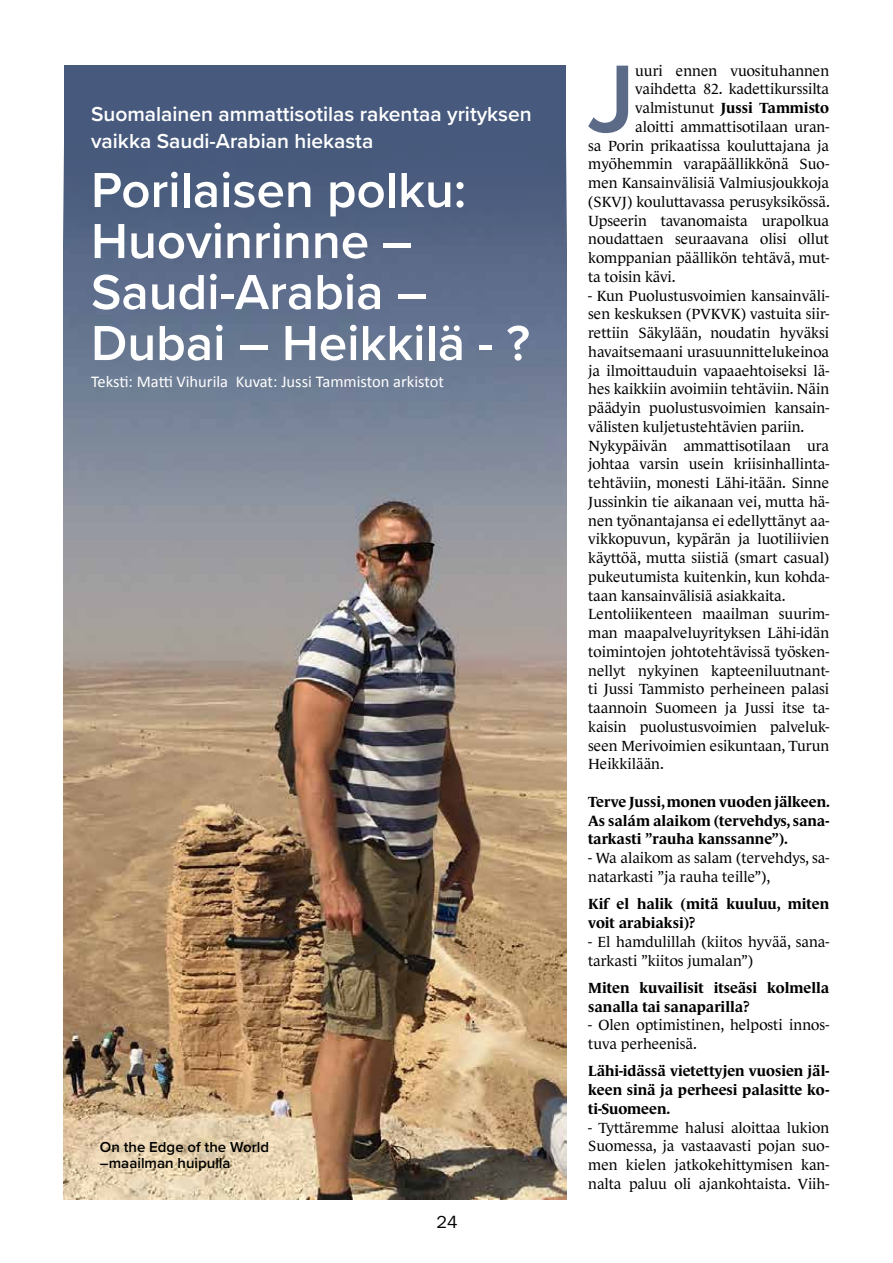
<style>
.page{position:relative;width:893px;height:1263px;background:#fff}
.page>*{position:absolute;margin:0;border:0;box-sizing:border-box;transform-origin:0 0}
.t1{font:600 99.3px "Proxima Nova";color:#5b6a87}
.t2{font:600 51px/51px "Proxima Nova";color:#fff}
.t3{font:600 21px/26.7px "Proxima Nova";color:#fff}
.t4{font:18px "Franklin Gothic URW Boo";color:#000}
.t5{font:16.5px "Calibri";color:#fff}
.t6{font:15px/18.8px "Le Monde Journal Std";color:#000}
.t7{font:700 15px/18.8px "Le Monde Journal Std";color:#000;text-align:justify}
.t8{font:600 15px/16.5px "Proxima Nova";color:#000}
.s1{font-weight:400}
</style>
<div class="page">
<div style="left:65px;top:65px;width:501px;height:347px;background:#475a7d"></div>
<img style="left:64px;top:142px;width:503px;height:1057px">
<h3 class="t3" style="left:91px;top:100px;width:442px">Suomalainen ammattisotilas rakentaa yrityksen vaikka Saudi-Arabian hiekasta</h3>
<h2 class="t2" style="left:91px;top:163px;width:440px">Porilaisen polku:<br>Huovinrinne –<br>Saudi-Arabia –<br>Dubai – Heikkilä - ?</h2>
<p class="t5" style="left:91px;top:370px;width:354px">Teksti: Matti Vihurila Kuvat: Jussi Tammiston arkistot</p>
<p class="t8" style="left:100px;top:1138px;width:171px">On the Edge of the World –maailman huipulla</p>
<p class="t4" style="left:437px;top:1211px;width:23px">24</p>
<h1 class="t1" style="left:587px;top:25px;width:49px">J</h1>
<p class="t6" style="left:635px;top:61px;width:195px">uuri ennen vuosituhannen</p>
<p class="t6" style="left:635px;top:80px;width:195px">vaihdetta 82. kadettikurssilta</p>
<p class="t7" style="left:635px;top:99px;width:195px"><span class="s1">valmistunut</span> Jussi Tammisto</p>
<p class="t6" style="left:635px;top:117px;width:195px">aloitti ammattisotilaan uran-</p>
<p class="t6" style="left:588px;top:136px;width:242px">sa Porin prikaatissa kouluttajana ja</p>
<p class="t6" style="left:588px;top:155px;width:242px">myöhemmin varapäällikkönä Suo-</p>
<p class="t6" style="left:588px;top:174px;width:242px">men Kansainvälisiä Valmiusjoukkoja</p>
<p class="t6" style="left:588px;top:192px;width:243px">(SKVJ) kouluttavassa perusyksikössä.</p>
<p class="t6" style="left:588px;top:211px;width:242px">Upseerin tavanomaista urapolkua</p>
<p class="t6" style="left:588px;top:230px;width:242px">noudattaen seuraavana olisi ollut</p>
<p class="t6" style="left:588px;top:249px;width:242px">komppanian päällikön tehtävä, mut-</p>
<p class="t6" style="left:588px;top:267px;width:89px">ta toisin kävi.</p>
<p class="t6" style="left:588px;top:286px;width:242px">- Kun Puolustusvoimien kansainväli&shy;sen keskuksen (PVKVK) vastuita siir&shy;rettiin Säkylään, noudatin hyväksi havaitsemaani urasuunnittelukeinoa ja ilmoittauduin vapaaehtoiseksi lä&shy;hes kaikkiin avoimiin tehtäviin. Näin päädyin puolustusvoimien kansain&shy;välisten kuljetustehtävien pariin.<br>Nykypäivän ammattisotilaan ura johtaa varsin usein kriisinhallinta&shy;tehtäviin, monesti Lähi-itään. Sinne Jussinkin tie aikanaan vei, mutta hä&shy;nen työnantajansa ei edellyttänyt aa&shy;vikkopuvun, kypärän ja luotiliivien käyttöä, mutta siistiä (smart casual) pukeutumista kuitenkin, kun kohda&shy;taan kansainvälisiä asiakkaita.<br>Lentoliikenteen maailman suurim&shy;man maapalveluyrityksen Lähi-idän toimintojen johtotehtävissä työsken&shy;nellyt nykyinen kapteeniluutnant&shy;ti Jussi Tammisto perheineen palasi taannoin Suomeen ja Jussi itse ta&shy;kaisin puolustusvoimien palveluk&shy;seen Merivoimien esikuntaan, Turun Heikkilään.</p>
<p class="t7" style="left:588px;top:792px;width:243px">Terve Jussi, monen vuoden jälkeen.<br>As salám alaikom (tervehdys, sana&shy;tarkasti ”rauha kanssanne”).</p>
<p class="t6" style="left:588px;top:849px;width:242px">- Wa alaikom as salam (tervehdys, sa&shy;natarkasti ”ja rauha teille”),</p>
<p class="t7" style="left:588px;top:895px;width:242px">Kif el halik (mitä kuuluu, miten voit arabiaksi)?</p>
<p class="t6" style="left:588px;top:932px;width:242px">- El hamdulillah (kiitos hyvää, sana&shy;tarkasti ”kiitos jumalan”)</p>
<p class="t7" style="left:588px;top:978px;width:242px">Miten kuvailisit itseäsi kolmella sanalla tai sanaparilla?</p>
<p class="t6" style="left:588px;top:1016px;width:242px">- Olen optimistinen, helposti innos&shy;tuva perheenisä.</p>
<p class="t7" style="left:588px;top:1062px;width:242px">Lähi-idässä vietettyjen vuosien jäl&shy;keen sinä ja perheesi palasitte ko&shy;ti-Suomeen.</p>
<p class="t6" style="left:588px;top:1118px;width:242px;text-align:justify">- Tyttäremme halusi aloittaa lukion Suomessa, ja vastaavasti pojan suo&shy;men kielen jatkokehittymisen kan&shy;nalta paluu oli ajankohtaista. Viih-</p>
</div>
